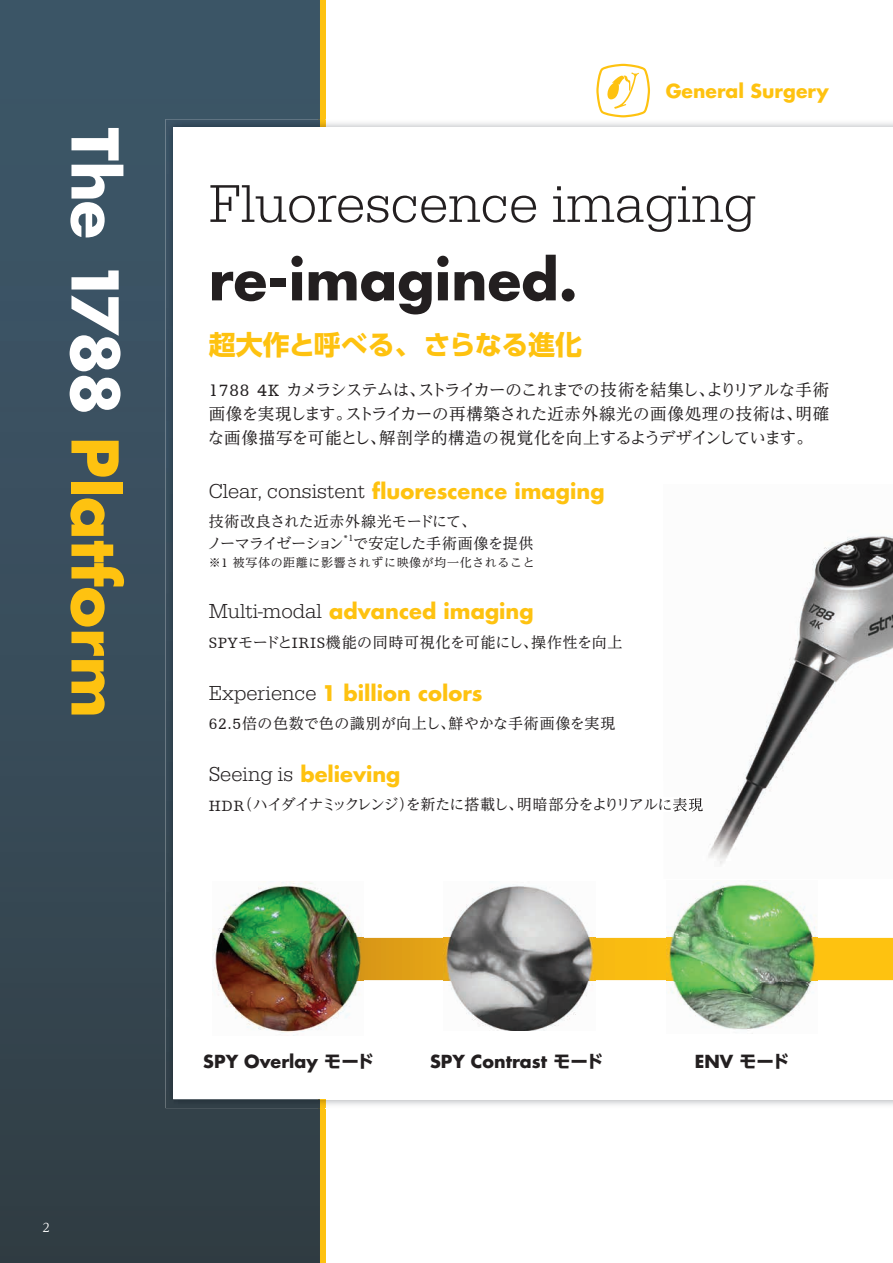
<style>
.page{position:relative;width:893px;height:1263px;background:#fff}
.page>*{position:absolute;margin:0;border:0;box-sizing:border-box;transform-origin:0 0}
.t1{font:700 62.55px "Futura For Stryker";color:#fec210}
.t2{font:300 55.05px "URW Egyptienne TOT";color:#231f20}
.t3{font:700 55.05px "Futura For Stryker";color:#231f20}
.t4{font:700 27px "UD Shin Go Pro";letter-spacing:-.01em;color:#fec210}
.t5{font:700 21px "Futura For Stryker";color:#fec210}
.t6{font:700 18.75px "Futura For Stryker";color:#fec210}
.t7{font:700 17.55px "Futura For Stryker";color:#231f20}
.t8{font:16.5px/24px "UD Reimin Pr 6";letter-spacing:.01em;color:#231f20;text-align:justify}
.t9{font:15px "UD Reimin Pr 6";letter-spacing:.03em;color:#231f20}
.t10{font:15px "UD Reimin Pr 6";letter-spacing:-.055em;color:#231f20}
.t11{font:15px/21px "UD Reimin Pr 6";letter-spacing:-.03em;color:#231f20}
.t12{font:15px "UD Reimin Pr 6";letter-spacing:-.01em;color:#231f20}
.t13{font:12px "UD Reimin Pr 6";letter-spacing:.05em;color:#231f20}
.t14{font:12px "UD Reimin Pro";color:#fff}
.t15{font:9.15px "Humanist Slabserif 712 BT";color:#231f20}
.s1{color:#fff}
.s2{font-family:"Humanist Slabserif 712 BT";font-size:17.1px}
.s3{font-family:"URW Egyptienne TOT";font-weight:300;color:#231f20}
.s4{font-family:"Humanist Slabserif 712 BT";font-size:12.45px}
.s5{font-family:"Humanist Slabserif 712 BT";font-size:15.6px}
.s6{font-family:"UD Shin Go Pro"}
</style>
<div class="page">
<div style="left:319px;top:0;width:7px;height:1263px;background:#fec210"></div>
<svg style="left:0;top:0;width:320px;height:1263px;background:#374b58"></svg>
<img style="left:166px;top:119px;width:160px;height:989px">
<div style="left:174px;top:128px;width:719px;height:971px;background:#fff"></div>
<svg style="left:364px;top:938px;width:529px;height:42px;background:#f1b312"></svg>
<img style="left:444px;top:884px;width:151px;height:146px">
<img style="left:444px;top:938px;width:151px;height:42px">
<img style="left:212px;top:882px;width:152px;height:151px">
<img style="left:223px;top:938px;width:141px;height:42px">
<img style="left:667px;top:880px;width:151px;height:154px">
<img style="left:667px;top:938px;width:151px;height:42px">
<svg style="left:596px;top:64px;width:54px;height:53px"></svg>
<img style="left:708px;top:536px;width:185px;height:329px">
<img style="left:664px;top:797px;width:39px;height:15px">
<h1 class="t1" style="left:137px;top:128px;width:592px;rotate:90deg"><span class="s1">The 1788</span> Platform</h1>
<p class="t6" style="left:666px;top:79px;width:164px">General Surgery</p>
<h2 class="t2" style="left:209px;top:172px;width:549px">Fluorescence imaging</h2>
<h2 class="t3" style="left:209px;top:243px;width:370px">re-imagined.</h2>
<h3 class="t4" style="left:209px;top:323px;width:375px">超大作と呼べる、さらなる進化</h3>
<p class="t8" style="left:208px;top:377px;width:623px"><span class="s2">1788 4K</span> カメラシステムは、ストライカーのこれまでの技術を結集し、よりリアルな手術画像を実現します。ストライカーの再構築された近赤外線光の画像処理の技術は、明確な画像描写を可能とし、解剖学的構造の視覚化を向上するようデザインしています。</p>
<p class="t5" style="left:209px;top:477px;width:397px"><span class="s3">Clear, consistent</span> fluorescence imaging</p>
<p class="t11" style="left:207px;top:511px;width:271px">技術改良された近赤外線光モードにて、ノーマライゼーション</p>
<p class="t15" style="left:343px;top:533px;width:12px">*1</p>
<p class="t12" style="left:353px;top:531px;width:182px">で安定した手術画像を提供</p>
<p class="t13" style="left:209px;top:552px;width:328px">※<span class="s4">1</span> 被写体の距離に影響されずに映像が均一化されること</p>
<p class="t5" style="left:209px;top:597px;width:326px"><span class="s3">Multi-modal</span> advanced imaging</p>
<p class="t9" style="left:209px;top:630px;width:415px"><span class="s5">SPY</span>モードと<span class="s5">IRIS</span>機能の同時可視化を可能にし、操作性を向上</p>
<p class="t5" style="left:209px;top:679px;width:276px"><span class="s3">Experience</span> 1 billion colors</p>
<p class="t9" style="left:209px;top:711px;width:408px"><span class="s5">62.5</span>倍の色数で色の識別が向上し、鮮やかな手術画像を実現</p>
<p class="t5" style="left:209px;top:760px;width:193px"><span class="s3">Seeing is</span> believing</p>
<p class="t10" style="left:209px;top:792px;width:496px"><span class="s5">HDR</span>（ハイダイナミックレンジ）を新たに搭載し、明暗部分をよりリアルに表現</p>
<p class="t14" style="left:43px;top:1217px;width:9px">2</p>
<p class="t7" style="left:203px;top:1050px;width:172px">SPY Overlay <span class="s6">モード</span></p>
<p class="t7" style="left:430px;top:1050px;width:175px">SPY Contrast <span class="s6">モード</span></p>
<p class="t7" style="left:695px;top:1050px;width:96px">ENV <span class="s6">モード</span></p>
</div>
